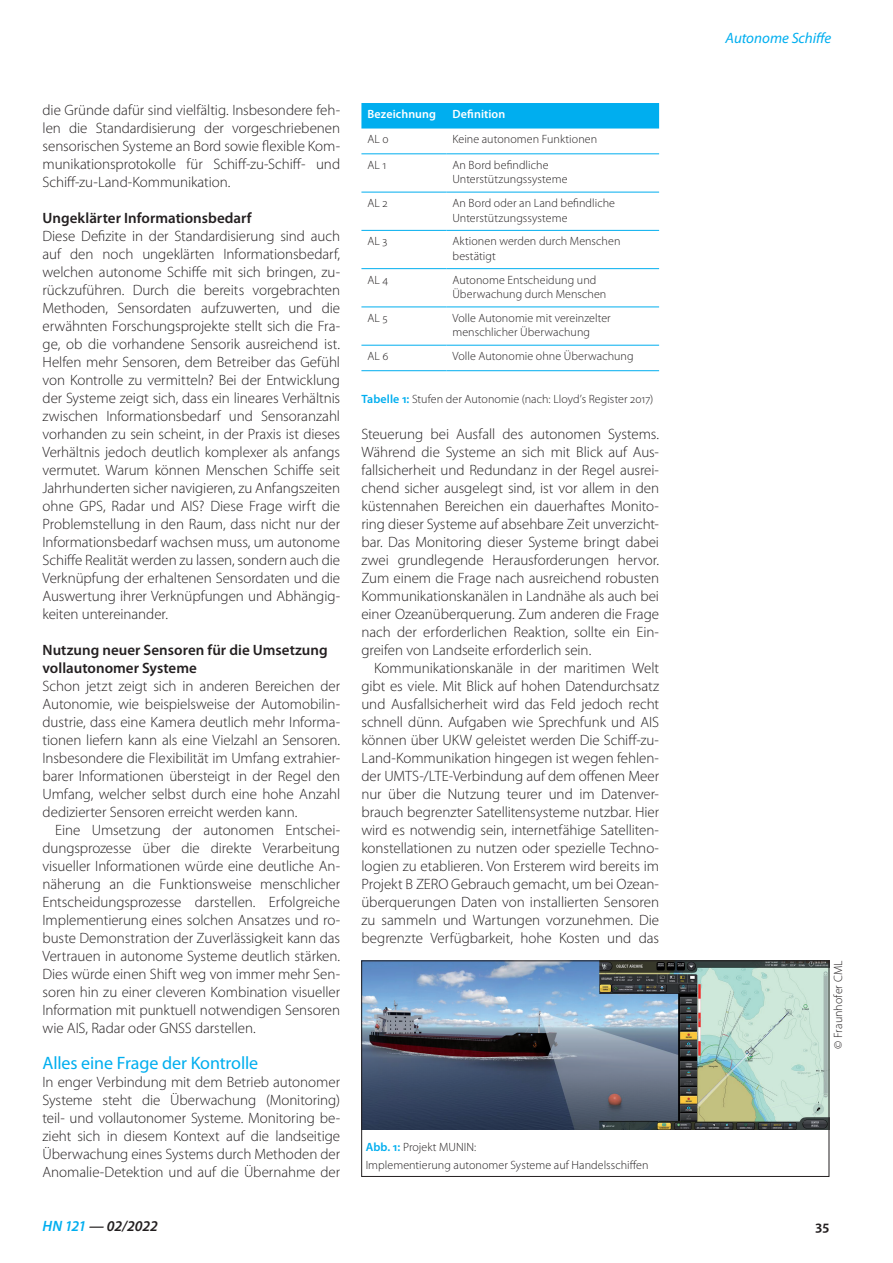
<style>
.page{position:relative;width:893px;height:1263px;background:#fff}
.page>*{position:absolute;margin:0;border:0;box-sizing:border-box;transform-origin:0 0}
.t1{font:18px "Myriad Pro";letter-spacing:-.005em;color:#00aeef}
.t2{font:300 15px/18px "Myriad Pro";letter-spacing:-.005em;color:#231f20;text-align:justify}
.t3{font:600 15px/18px "Myriad Pro";color:#231f20}
.t4{font:italic 15px "Myriad Pro";letter-spacing:-.005em;color:#00aeef}
.t5{font:italic 600 15px "Myriad Pro";letter-spacing:-.02em;color:#231f20}
.t6{font:300 12px/14.4px "Myriad Pro";letter-spacing:.005em;color:#231f20}
.t7{font:600 12px "Myriad Pro";letter-spacing:.01em;color:#fff}
.s1{font-weight:600;color:#00aeef}
.s2{color:#00aeef}
</style>
<div class="page">
<div style="left:361px;top:103px;width:298px;height:26px;background:#00aeef"></div>
<hr style="left:361px;top:154px;width:85px;height:1px;background:#00aeef">
<hr style="left:446px;top:154px;width:213px;height:1px;background:#00aeef">
<hr style="left:361px;top:192px;width:85px;height:1px;background:#00aeef">
<hr style="left:446px;top:192px;width:213px;height:1px;background:#00aeef">
<hr style="left:361px;top:230px;width:85px;height:1px;background:#00aeef">
<hr style="left:446px;top:230px;width:213px;height:1px;background:#00aeef">
<hr style="left:361px;top:268px;width:85px;height:1px;background:#00aeef">
<hr style="left:446px;top:268px;width:213px;height:1px;background:#00aeef">
<hr style="left:361px;top:307px;width:85px;height:1px;background:#00aeef">
<hr style="left:446px;top:307px;width:213px;height:1px;background:#00aeef">
<hr style="left:361px;top:345px;width:85px;height:1px;background:#00aeef">
<hr style="left:446px;top:345px;width:213px;height:1px;background:#00aeef">
<hr style="left:361px;top:370px;width:85px;height:1px;background:#00aeef">
<hr style="left:446px;top:370px;width:213px;height:1px;background:#00aeef">
<img style="left:363px;top:963px;width:464px;height:167px">
<div style="left:361px;top:961px;width:468px;height:216px;border:1px solid #231f20"></div>
<p class="t2" style="left:43px;top:100px;width:299px">die Gründe dafür sind vielfältig. Insbesondere feh&shy;len die Standardisierung der vorgeschriebenen sensorischen Systeme an Bord sowie flexible Kom&shy;munikationsprotokolle für Schiff-zu-Schiff- und Schiff-zu-Land-Kommunikation.</p>
<p class="t3" style="left:43px;top:208px;width:211px">Ungeklärter Informationsbedarf</p>
<p class="t2" style="left:43px;top:226px;width:299px">Diese Defizite in der Standardisierung sind auch auf den noch ungeklärten Informationsbedarf, welchen autonome Schiffe mit sich bringen, zu&shy;rückzuführen. Durch die bereits vorgebrachten Methoden, Sensordaten aufzuwerten, und die erwähnten Forschungsprojekte stellt sich die Fra&shy;ge, ob die vorhandene Sensorik ausreichend ist.<br>Helfen mehr Sensoren, dem Betreiber das Gefühl von Kontrolle zu vermitteln? Bei der Entwicklung der Systeme zeigt sich, dass ein lineares Verhältnis zwischen Informationsbedarf und Sensoranzahl vorhanden zu sein scheint, in der Praxis ist dieses Verhältnis jedoch deutlich komplexer als anfangs vermutet. Warum können Menschen Schiffe seit Jahrhunderten sicher navigieren, zu Anfangszeiten ohne GPS, Radar und AIS? Diese Frage wirft die Problemstellung in den Raum, dass nicht nur der Informationsbedarf wachsen muss, um autonome Schiffe Realität werden zu lassen, sondern auch die Verknüpfung der erhaltenen Sensordaten und die Auswertung ihrer Verknüpfungen und Abhängig&shy;keiten untereinander.</p>
<p class="t3" style="left:43px;top:640px;width:287px">Nutzung neuer Sensoren für die Umsetzung vollautonomer Systeme</p>
<p class="t2" style="left:43px;top:676px;width:299px">Schon jetzt zeigt sich in anderen Bereichen der Autonomie, wie beispielsweise der Automobilin&shy;dustrie, dass eine Kamera deutlich mehr Informa&shy;tionen liefern kann als eine Vielzahl an Sensoren.<br>Insbesondere die Flexibilität im Umfang extrahier&shy;barer Informationen übersteigt in der Regel den Umfang, welcher selbst durch eine hohe Anzahl dedizierter Sensoren erreicht werden kann.</p>
<p class="t2" style="left:43px;top:820px;width:299px;text-indent:13px">Eine Umsetzung der autonomen Entschei&shy;dungsprozesse über die direkte Verarbeitung visueller Informationen würde eine deutliche An&shy;näherung an die Funktionsweise menschlicher Entscheidungsprozesse darstellen. Erfolgreiche Implementierung eines solchen Ansatzes und ro&shy;buste Demonstration der Zuverlässigkeit kann das Vertrauen in autonome Systeme deutlich stärken.<br>Dies würde einen Shift weg von immer mehr Sen&shy;soren hin zu einer cleveren Kombination visueller Information mit punktuell notwendigen Sensoren wie AIS, Radar oder GNSS darstellen.</p>
<p class="t1" style="left:43px;top:1051px;width:217px">Alles eine Frage der Kontrolle</p>
<p class="t2" style="left:43px;top:1072px;width:299px">In enger Verbindung mit dem Betrieb autonomer Systeme steht die Überwachung (Monitoring) teil- und vollautonomer Systeme. Monitoring be&shy;zieht sich in diesem Kontext auf die landseitige Überwachung eines Systems durch Methoden der Anomalie-Detektion und auf die Übernahme der</p>
<p class="t7" style="left:367px;top:106px;width:70px">Bezeichnung</p>
<p class="t7" style="left:452px;top:106px;width:54px">Definition</p>
<p class="t6" style="left:367px;top:132px;width:23px">AL 0</p>
<p class="t6" style="left:452px;top:132px;width:146px">Keine autonomen Funktionen</p>
<p class="t6" style="left:367px;top:158px;width:21px">AL 1</p>
<p class="t6" style="left:452px;top:158px;width:116px">An Bord befindliche<br>Unterstützungssysteme</p>
<p class="t6" style="left:367px;top:196px;width:22px">AL 2</p>
<p class="t6" style="left:452px;top:196px;width:164px">An Bord oder an Land befindliche<br>Unterstützungssysteme</p>
<p class="t6" style="left:367px;top:234px;width:21px">AL 3</p>
<p class="t6" style="left:452px;top:234px;width:169px">Aktionen werden durch Menschen bestätigt</p>
<p class="t6" style="left:367px;top:272px;width:22px">AL 4</p>
<p class="t6" style="left:452px;top:272px;width:155px">Autonome Entscheidung und<br>Überwachung durch Menschen</p>
<p class="t6" style="left:367px;top:311px;width:22px">AL 5</p>
<p class="t6" style="left:452px;top:311px;width:160px">Volle Autonomie mit vereinzelter menschlicher Überwachung</p>
<p class="t6" style="left:367px;top:349px;width:23px">AL 6</p>
<p class="t6" style="left:452px;top:349px;width:183px">Volle Autonomie ohne Überwachung</p>
<p class="t6" style="left:361px;top:391px;width:293px"><span class="s1">Tabelle 1:</span> Stufen der Autonomie (nach: Lloyd’s Register 2017)</p>
<p class="t2" style="left:361px;top:424px;width:299px">Steuerung bei Ausfall des autonomen Systems.<br>Während die Systeme an sich mit Blick auf Aus&shy;fallsicherheit und Redundanz in der Regel ausrei&shy;chend sicher ausgelegt sind, ist vor allem in den küstennahen Bereichen ein dauerhaftes Monito&shy;ring dieser Systeme auf absehbare Zeit unverzicht&shy;bar. Das Monitoring dieser Systeme bringt dabei zwei grundlegende Herausforderungen hervor.<br>Zum einem die Frage nach ausreichend robusten Kommunikationskanälen in Landnähe als auch bei einer Ozeanüberquerung. Zum anderen die Frage nach der erforderlichen Reaktion, sollte ein Ein&shy;greifen von Landseite erforderlich sein.</p>
<p class="t2" style="left:361px;top:658px;width:299px;text-indent:13px">Kommunikationskanäle in der maritimen Welt gibt es viele. Mit Blick auf hohen Datendurchsatz und Ausfallsicherheit wird das Feld jedoch recht schnell dünn. Aufgaben wie Sprechfunk und AIS können über UKW geleistet werden Die Schiff-zu-Land-Kommunikation hingegen ist wegen fehlen&shy;der UMTS-/LTE-Verbindung auf dem offenen Meer nur über die Nutzung teurer und im Datenver&shy;brauch begrenzter Satellitensysteme nutzbar. Hier wird es notwendig sein, internetfähige Satelliten&shy;konstellationen zu nutzen oder spezielle Techno&shy;logien zu etablieren. Von Ersterem wird bereits im Projekt B ZERO Gebrauch gemacht, um bei Ozean&shy;überquerungen Daten von installierten Sensoren zu sammeln und Wartungen vorzunehmen. Die begrenzte Verfügbarkeit, hohe Kosten und das</p>
<p class="t6" style="left:366px;top:1138px;width:284px;line-height:18px"><span class="s1">Abb. 1:</span> Projekt MUNIN:<br>Implementierung autonomer Systeme auf Handelsschiffen</p>
<p class="t4" style="left:725px;top:28px;width:107px">Autonome Schiffe</p>
<p class="t6" style="left:831px;top:1049px;width:90px;rotate:-90deg">© Fraunhofer CML</p>
<p class="t5" style="left:43px;top:1216px;width:117px"><span class="s2">HN 121</span> — 02/2022</p>
<p class="t3" style="left:816px;top:1216px;width:15px">35</p>
</div>
